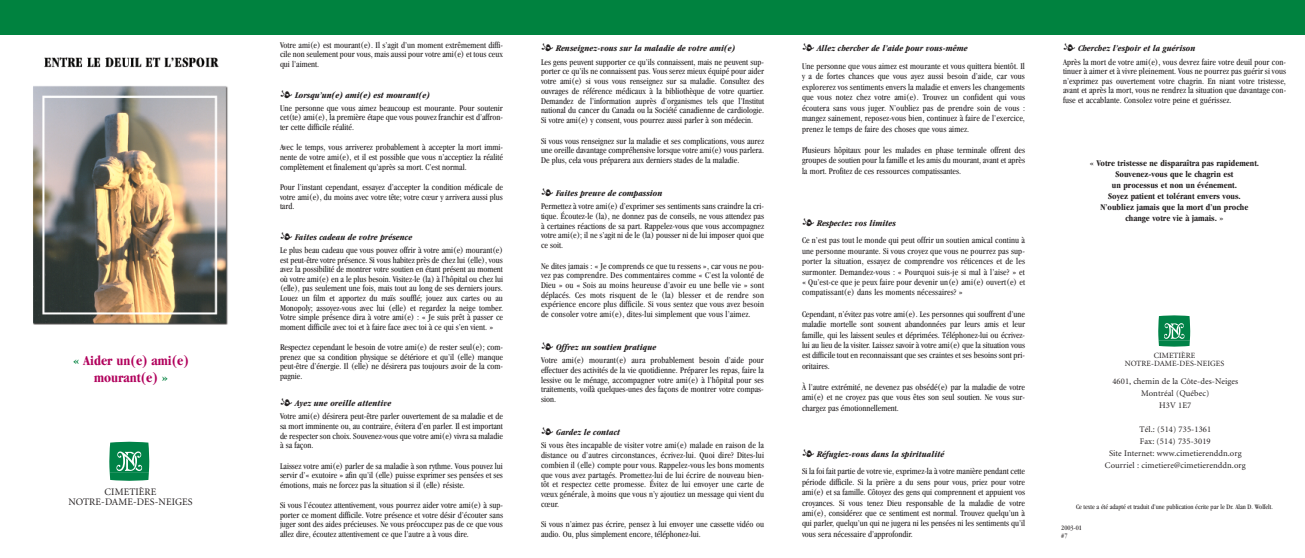
<style>
.page{position:relative;width:1305px;height:558px;background:#fff}
.page>*{position:absolute;margin:0;border:0;box-sizing:border-box;transform-origin:0 0}
.t1{font:700 condensed 14px "Garamond";color:#b1015c}
.t2{font:10px/10px "Minion";letter-spacing:.01em;color:#231f20;text-align:center}
.t3{font:condensed 9px/9.6px "Garamond";color:#231f20;text-align:justify}
.t4{font:italic 700 condensed 9px "Garamond";color:#231f20}
.t5{font:700 condensed 9px/11px "Garamond";color:#231f20;text-align:center}
.t6{font:8.6px/12px "Minion";letter-spacing:.01em;color:#231f20;text-align:center}
.t7{font:8px "Minion";letter-spacing:.01em;color:#231f20}
.t8{font:condensed 7px/8.4px "Garamond";color:#231f20}
.s1{color:#00823f}
</style>
<div class="page">
<div style="left:0;top:0;width:1305px;height:34px;background:#00823f"></div>
<svg style="left:109px;top:442px;width:40px;height:39px;background:#2a9665"></svg>
<svg style="left:1158px;top:315px;width:32px;height:32px"></svg>
<img style="left:33px;top:57px;width:195px;height:268px">
<p class="t3" style="left:280px;top:41px;width:225px">Votre ami(e) est mourant(e). Il s’agit d’un moment extrêmement diffi&shy;cile non seulement pour vous, mais aussi pour votre ami(e) et tous ceux qui l’aiment.</p>
<p class="t4" style="left:295px;top:91px;width:136px">Lorsqu’un(e) ami(e) est mourant(e)</p>
<p class="t3" style="left:280px;top:104px;width:225px">Une personne que vous aimez beaucoup est mourante. Pour soutenir cet(te) ami(e), la première étape que vous pouvez franchir est d’affron&shy;ter cette difficile réalité.</p>
<p class="t3" style="left:280px;top:143px;width:225px">Avec le temps, vous arriverez probablement à accepter la mort immi&shy;nente de votre ami(e), et il est possible que vous n’acceptiez la réalité complètement et finalement qu’après sa mort. C’est normal.</p>
<p class="t3" style="left:280px;top:183px;width:224px">Pour l’instant cependant, essayez d’accepter la condition médicale de votre ami(e), du moins avec votre tête; votre cœur y arrivera aussi plus tard.</p>
<p class="t4" style="left:295px;top:234px;width:119px">Faites cadeau de votre présence</p>
<p class="t3" style="left:280px;top:246px;width:225px">Le plus beau cadeau que vous pouvez offrir à votre ami(e) mourant(e) est peut-être votre présence. Si vous habitez près de chez lui (elle), vous avez la possibilité de montrer votre soutien en étant présent au moment où votre ami(e) en a le plus besoin. Visitez-le (la) à l’hôpital ou chez lui (elle), pas seulement une fois, mais tout au long de ses derniers jours.<br>Louez un film et apportez du maïs soufflé; jouez aux cartes ou au Monopoly; assoyez-vous avec lui (elle) et regardez la neige tomber.<br>Votre simple présence dira à votre ami(e) : « Je suis prêt à passer ce moment difficile avec toi et à faire face avec toi à ce qui s’en vient. »</p>
<p class="t3" style="left:280px;top:343px;width:225px">Respectez cependant le besoin de votre ami(e) de rester seul(e); com&shy;prenez que sa condition physique se détériore et qu’il (elle) manque peut-être d’énergie. Il (elle) ne désirera pas toujours avoir de la com&shy;pagnie.</p>
<p class="t4" style="left:295px;top:400px;width:98px">Ayez une oreille attentive</p>
<p class="t3" style="left:280px;top:412px;width:224px">Votre ami(e) désirera peut-être parler ouvertement de sa maladie et de sa mort imminente ou, au contraire, évitera d’en parler. Il est important de respecter son choix. Souvenez-vous que votre ami(e) vivra sa maladie à sa façon.</p>
<p class="t3" style="left:280px;top:462px;width:224px">Laissez votre ami(e) parler de sa maladie à son rythme. Vous pouvez lui servir d’« exutoire » afin qu’il (elle) puisse exprimer ses pensées et ses émotions, mais ne forcez pas la situation si il (elle) résiste.</p>
<p class="t3" style="left:280px;top:501px;width:225px">Si vous l’écoutez attentivement, vous pourrez aider votre ami(e) à sup&shy;porter ce moment difficile. Votre présence et votre désir d’écouter sans juger sont des aides précieuses. Ne vous préoccupez pas de ce que vous allez dire, écoutez attentivement ce que l’autre a à vous dire.</p>
<p class="t4" style="left:556px;top:45px;width:181px">Renseignez-vous sur la maladie de votre ami(e)</p>
<p class="t3" style="left:541px;top:58px;width:225px">Les gens peuvent supporter ce qu’ils connaissent, mais ne peuvent sup&shy;porter ce qu’ils ne connaissent pas. Vous serez mieux équipé pour aider votre ami(e) si vous vous renseignez sur sa maladie. Consultez des ouvrages de référence médicaux à la bibliothèque de votre quartier.<br>Demandez de l’information auprès d’organismes tels que l’Institut national du cancer du Canada ou la Société canadienne de cardiologie.<br>Si votre ami(e) y consent, vous pourrez aussi parler à son médecin.</p>
<p class="t3" style="left:541px;top:137px;width:225px">Si vous vous renseignez sur la maladie et ses complications, vous aurez une oreille davantage compréhensive lorsque votre ami(e) vous parlera.<br>De plus, cela vous préparera aux derniers stades de la maladie.</p>
<p class="t4" style="left:556px;top:190px;width:108px">Faites preuve de compassion</p>
<p class="t3" style="left:541px;top:202px;width:225px">Permettez à votre ami(e) d’exprimer ses sentiments sans craindre la cri&shy;tique. Écoutez-le (la), ne donnez pas de conseils, ne vous attendez pas à certaines réactions de sa part. Rappelez-vous que vous accompagnez votre ami(e); il ne s’agit ni de le (la) pousser ni de lui imposer quoi que ce soit.</p>
<p class="t3" style="left:541px;top:262px;width:225px">Ne dites jamais : « Je comprends ce que tu ressens », car vous ne pou&shy;vez pas comprendre. Des commentaires comme « C’est la volonté de Dieu » ou « Sois au moins heureuse d’avoir eu une belle vie » sont déplacés. Ces mots risquent de le (la) blesser et de rendre son expérience encore plus difficile. Si vous sentez que vous avez besoin de consoler votre ami(e), dites-lui simplement que vous l’aimez.</p>
<p class="t4" style="left:556px;top:344px;width:102px">Offrez un soutien pratique</p>
<p class="t3" style="left:541px;top:356px;width:224px">Votre ami(e) mourant(e) aura probablement besoin d’aide pour effectuer des activités de la vie quotidienne. Préparer les repas, faire la lessive ou le ménage, accompagner votre ami(e) à l’hôpital pour ses traitements, voilà quelques-unes des façons de montrer votre compas&shy;sion.</p>
<p class="t4" style="left:556px;top:429px;width:66px">Gardez le contact</p>
<p class="t3" style="left:541px;top:441px;width:225px">Si vous êtes incapable de visiter votre ami(e) malade en raison de la distance ou d’autres circonstances, écrivez-lui. Quoi dire? Dites-lui combien il (elle) compte pour vous. Rappelez-vous les bons moments que vous avez partagés. Promettez-lui de lui écrire de nouveau bien&shy;tôt et respectez cette promesse. Évitez de lui envoyer une carte de vœux générale, à moins que vous n’y ajoutiez un message qui vient du cœur.</p>
<p class="t3" style="left:541px;top:520px;width:225px">Si vous n’aimez pas écrire, pensez à lui envoyer une cassette vidéo ou audio. Ou, plus simplement encore, téléphonez-lui.</p>
<p class="t4" style="left:1078px;top:45px;width:119px">Cherchez l’espoir et la guérison</p>
<p class="t3" style="left:1063px;top:58px;width:225px">Après la mort de votre ami(e), vous devrez faire votre deuil pour con&shy;tinuer à aimer et à vivre pleinement. Vous ne pourrez pas guérir si vous n’exprimez pas ouvertement votre chagrin. En niant votre tristesse, avant et après la mort, vous ne rendrez la situation que davantage con&shy;fuse et accablante. Consolez votre peine et guérissez.</p>
<p class="t4" style="left:817px;top:45px;width:152px">Allez chercher de l’aide pour vous-même</p>
<p class="t3" style="left:802px;top:62px;width:225px;line-height:10.4px">Une personne que vous aimez est mourante et vous quittera bientôt. Il y a de fortes chances que vous ayez aussi besoin d’aide, car vous explorerez vos sentiments envers la maladie et envers les changements que vous notez chez votre ami(e). Trouvez un confident qui vous écoutera sans vous juger. N’oubliez pas de prendre soin de vous : mangez sainement, reposez-vous bien, continuez à faire de l’exercice, prenez le temps de faire des choses que vous aimez.</p>
<p class="t3" style="left:802px;top:145px;width:225px;line-height:10.4px">Plusieurs hôpitaux pour les malades en phase terminale offrent des groupes de soutien pour la famille et les amis du mourant, avant et après la mort. Profitez de ces ressources compatissantes.</p>
<p class="t5" style="left:1090px;top:158px;width:171px">« Votre tristesse ne disparaîtra pas rapidement.<br>Souvenez-vous que le chagrin est<br>un processus et non un événement.<br>Soyez patient et tolérant envers vous.<br>N’oubliez jamais que la mort d’un proche change votre vie à jamais. »</p>
<p class="t4" style="left:817px;top:219px;width:80px">Respectez vos limites</p>
<p class="t3" style="left:802px;top:236px;width:225px;line-height:10.4px">Ce n’est pas tout le monde qui peut offrir un soutien amical continu à une personne mourante. Si vous croyez que vous ne pourrez pas sup&shy;porter la situation, essayez de comprendre vos réticences et de les surmonter. Demandez-vous : « Pourquoi suis-je si mal à l’aise? » et « Qu’est-ce que je peux faire pour devenir un(e) ami(e) ouvert(e) et compatissant(e) dans les moments nécessaires? »</p>
<p class="t3" style="left:802px;top:309px;width:225px;line-height:10.4px">Cependant, n’évitez pas votre ami(e). Les personnes qui souffrent d’une maladie mortelle sont souvent abandonnées par leurs amis et leur famille, qui les laissent seules et déprimées. Téléphonez-lui ou écrivez&shy;lui au lieu de la visiter. Laissez savoir à votre ami(e) que la situation vous est difficile tout en reconnaissant que ses craintes et ses besoins sont pri&shy;oritaires.</p>
<p class="t3" style="left:802px;top:383px;width:225px;line-height:10.4px">À l’autre extrémité, ne devenez pas obsédé(e) par la maladie de votre ami(e) et ne croyez pas que vous êtes son seul soutien. Ne vous sur&shy;chargez pas émotionnellement.</p>
<p class="t4" style="left:817px;top:451px;width:129px">Réfugiez-vous dans la spiritualité</p>
<p class="t3" style="left:802px;top:467px;width:225px;line-height:10.4px">Si la foi fait partie de votre vie, exprimez-la à votre manière pendant cette période difficile. Si la prière a du sens pour vous, priez pour votre ami(e) et sa famille. Côtoyez des gens qui comprennent et appuient vos croyances. Si vous tenez Dieu responsable de la maladie de votre ami(e), considérez que ce sentiment est normal. Trouvez quelqu’un à qui parler, quelqu’un qui ne jugera ni les pensées ni les sentiments qu’il vous sera nécessaire d’approfondir.</p>
<p class="t7" style="left:1154px;top:352px;width:43px">CIMETIÈRE</p>
<h1 class="t1" style="left:73px;top:355px;width:117px"><span class="s1">«</span> Aider un(e) ami(e)</h1>
<p class="t7" style="left:1125px;top:360px;width:101px">NOTRE-DAME-DES-NEIGES</p>
<h1 class="t1" style="left:94px;top:372px;width:75px">mourant(e) <span class="s1">»</span></h1>
<p class="t6" style="left:1112px;top:376px;width:127px">4601, chemin de la Côte-des-Neiges<br>Montréal (Québec)<br>H3V 1E7</p>
<p class="t6" style="left:1105px;top:424px;width:142px">Tél.: (514) 735-1361<br>Fax: (514) 735-3019<br>Site Internet: www.cimetierenddn.org<br>Courriel : cimetiere@cimetierenddn.org</p>
<p class="t2" style="left:68px;top:488px;width:126px">CIMETIÈRE<br>NOTRE-DAME-DES-NEIGES</p>
<p class="t8" style="left:1076px;top:503px;width:198px">Ce texte a été adapté et traduit d’une publication écrite par le Dr. Alan D. Wolfelt.</p>
<p class="t8" style="left:1061px;top:524px;width:22px">2003-01 #7</p>
</div>
